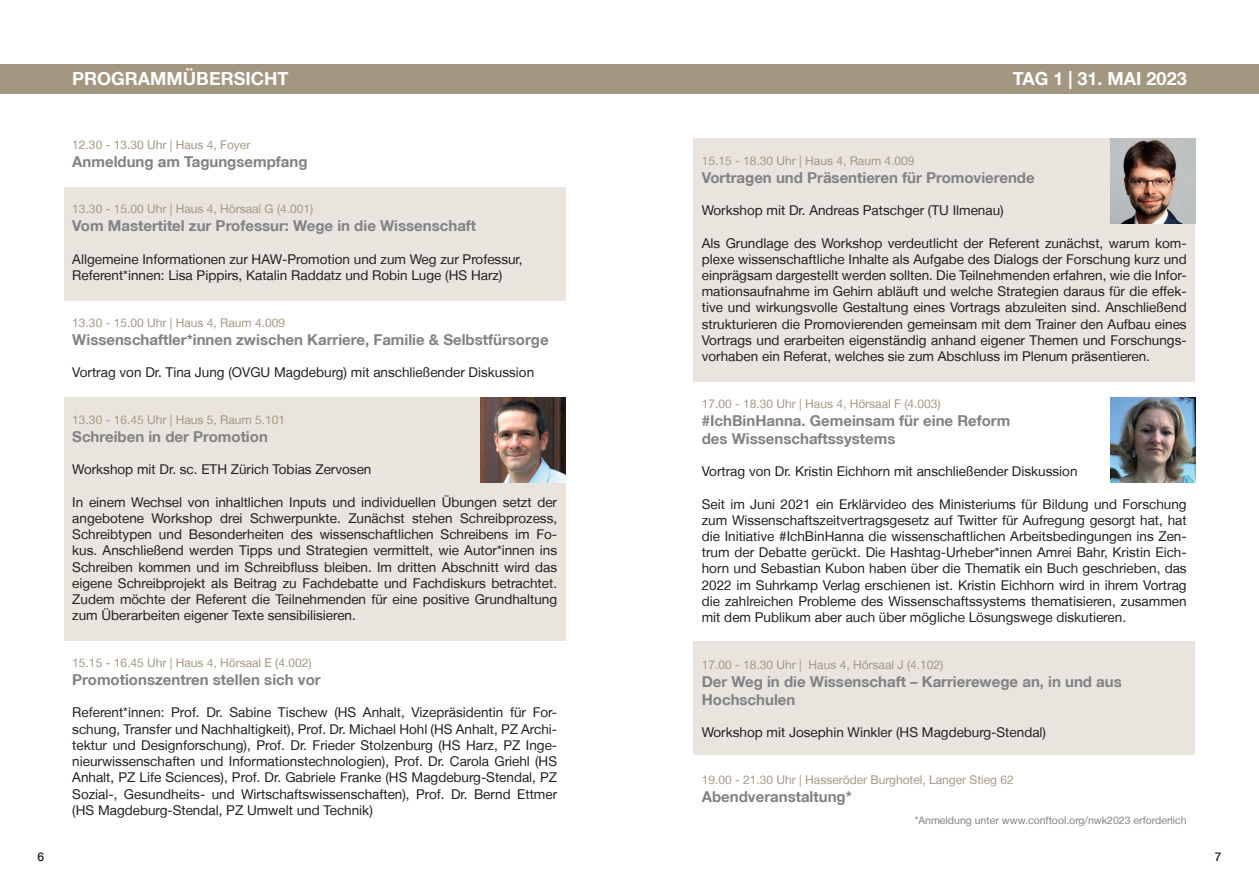
<style>
.page{position:relative;width:1259px;height:893px;background:#fff}
.page>*{position:absolute;margin:0;border:0;box-sizing:border-box;transform-origin:0 0}
.t1{font:700 18px "Helvetica Neue LT";color:#fff}
.t2{font:700 15px/18px "Helvetica Neue LT";color:#808285}
.t3{font:13.5px/16.2px "Helvetica Neue LT";color:#231f20;text-align:justify}
.t4{font:12px "Helvetica Neue LT";color:#a39781}
.t5{font:500 12px "Helvetica Neue LT";color:#231f20}
.t6{font:10.5px "Helvetica Neue LT";color:#808285}
</style>
<div class="page">
<div style="left:0;top:64px;width:1259px;height:30px;background:#a39781"></div>
<div style="left:64px;top:187px;width:502px;height:113px;background:#e9e4de"></div>
<div style="left:64px;top:397px;width:502px;height:243px;background:#e9e4de"></div>
<img style="left:480px;top:397px;width:86px;height:85px">
<div style="left:693px;top:138px;width:502px;height:243px;background:#e9e4de"></div>
<div style="left:693px;top:641px;width:502px;height:114px;background:#e9e4de"></div>
<img style="left:1110px;top:138px;width:85px;height:85px">
<img style="left:1110px;top:397px;width:85px;height:85px">
<h1 class="t1" style="left:72px;top:68px;width:217px">PROGRAMMÜBERSICHT</h1>
<h1 class="t1" style="left:1013px;top:68px;width:175px">TAG 1 | 31. MAI 2023</h1>
<p class="t4" style="left:72px;top:137px;width:180px">12.30 - 13.30 Uhr | Haus 4, Foyer</p>
<p class="t2" style="left:72px;top:152px;width:237px">Anmeldung am Tagungsempfang</p>
<p class="t4" style="left:72px;top:202px;width:242px">13.30 - 15.00 Uhr | Haus 4, Hörsaal G (4.001)</p>
<p class="t2" style="left:72px;top:217px;width:405px">Vom Mastertitel zur Professur: Wege in die Wissenschaft</p>
<p class="t3" style="left:72px;top:251px;width:452px">Allgemeine Informationen zur HAW-Promotion und zum Weg zur Professur,<br>Referent*innen: Lisa Pippirs, Katalin Raddatz und Robin Luge (HS Harz)</p>
<p class="t4" style="left:72px;top:315px;width:214px">13.30 - 15.00 Uhr | Haus 4, Raum 4.009</p>
<p class="t2" style="left:72px;top:330px;width:478px">Wissenschaftler*innen zwischen Karriere, Familie &amp; Selbstfürsorge</p>
<p class="t3" style="left:72px;top:364px;width:463px">Vortrag von Dr. Tina Jung (OVGU Magdeburg) mit anschließender Diskussion</p>
<p class="t4" style="left:72px;top:413px;width:214px">13.30 - 16.45 Uhr | Haus 5, Raum 5.101</p>
<p class="t2" style="left:72px;top:427px;width:197px">Schreiben in der Promotion</p>
<p class="t3" style="left:72px;top:461px;width:301px">Workshop mit Dr. sc. ETH Zürich Tobias Zervosen</p>
<p class="t3" style="left:72px;top:494px;width:486px">In einem Wechsel von inhaltlichen Inputs und individuellen Übungen setzt der angebotene Workshop drei Schwerpunkte. Zunächst stehen Schreibprozess, Schreibtypen und Besonderheiten des wissenschaftlichen Schreibens im Fo&shy;kus. Anschließend werden Tipps und Strategien vermittelt, wie Autor*innen ins Schreiben kommen und im Schreibfluss bleiben. Im dritten Abschnitt wird das eigene Schreibprojekt als Beitrag zu Fachdebatte und Fachdiskurs betrachtet.<br>Zudem möchte der Referent die Teilnehmenden für eine positive Grundhaltung zum Überarbeiten eigener Texte sensibilisieren.</p>
<p class="t4" style="left:72px;top:656px;width:241px">15.15 - 16.45 Uhr | Haus 4, Hörsaal E (4.002)</p>
<p class="t2" style="left:72px;top:670px;width:250px">Promotionszentren stellen sich vor</p>
<p class="t3" style="left:72px;top:704px;width:486px">Referent*innen: Prof. Dr. Sabine Tischew (HS Anhalt, Vizepräsidentin für For&shy;schung, Transfer und Nachhaltigkeit), Prof. Dr. Michael Hohl (HS Anhalt, PZ Archi&shy;tektur und Designforschung), Prof. Dr. Frieder Stolzenburg (HS Harz, PZ Inge&shy;nieurwissenschaften und Informationstechnologien), Prof. Dr. Carola Griehl (HS Anhalt, PZ Life Sciences), Prof. Dr. Gabriele Franke (HS Magdeburg-Stendal, PZ Sozial-, Gesundheits- und Wirtschaftswissenschaften), Prof. Dr. Bernd Ettmer (HS Magdeburg-Stendal, PZ Umwelt und Technik)</p>
<p class="t4" style="left:702px;top:153px;width:214px">15.15 - 18.30 Uhr | Haus 4, Raum 4.009</p>
<p class="t2" style="left:702px;top:168px;width:334px">Vortragen und Präsentieren für Promovierende</p>
<p class="t3" style="left:702px;top:202px;width:303px">Workshop mit Dr. Andreas Patschger (TU Ilmenau)</p>
<p class="t3" style="left:702px;top:235px;width:486px">Als Grundlage des Workshop verdeutlicht der Referent zunächst, warum kom&shy;plexe wissenschaftliche Inhalte als Aufgabe des Dialogs der Forschung kurz und einprägsam dargestellt werden sollten. Die Teilnehmenden erfahren, wie die Infor&shy;mationsaufnahme im Gehirn abläuft und welche Strategien daraus für die effek&shy;tive und wirkungsvolle Gestaltung eines Vortrags abzuleiten sind. Anschließend strukturieren die Promovierenden gemeinsam mit dem Trainer den Aufbau eines Vortrags und erarbeiten eigenständig anhand eigener Themen und Forschungs&shy;vorhaben ein Referat, welches sie zum Abschluss im Plenum präsentieren.</p>
<p class="t4" style="left:702px;top:396px;width:240px">17.00 - 18.30 Uhr | Haus 4, Hörsaal F (4.003)</p>
<p class="t2" style="left:702px;top:411px;width:310px">#IchBinHanna. Gemeinsam für eine Reform des Wissenschaftssystems</p>
<p class="t3" style="left:702px;top:463px;width:377px">Vortrag von Dr. Kristin Eichhorn mit anschließender Diskussion</p>
<p class="t3" style="left:702px;top:496px;width:486px">Seit im Juni 2021 ein Erklärvideo des Ministeriums für Bildung und Forschung zum Wissenschaftszeitvertragsgesetz auf Twitter für Aufregung gesorgt hat, hat die Initiative #IchBinHanna die wissenschaftlichen Arbeitsbedingungen ins Zen&shy;trum der Debatte gerückt. Die Hashtag-Urheber*innen Amrei Bahr, Kristin Eich&shy;horn und Sebastian Kubon haben über die Thematik ein Buch geschrieben, das 2022 im Suhrkamp Verlag erschienen ist. Kristin Eichhorn wird in ihrem Vortrag die zahlreichen Probleme des Wissenschaftssystems thematisieren, zusammen mit dem Publikum aber auch über mögliche Lösungswege diskutieren.</p>
<p class="t4" style="left:702px;top:657px;width:243px">17.00 - 18.30 Uhr | Haus 4, Hörsaal J (4.102)</p>
<p class="t2" style="left:702px;top:672px;width:421px">Der Weg in die Wissenschaft – Karrierewege an, in und aus<br>Hochschulen</p>
<p class="t3" style="left:702px;top:724px;width:346px">Workshop mit Josephin Winkler (HS Magdeburg-Stendal)</p>
<p class="t4" style="left:702px;top:773px;width:313px">19.00 - 21.30 Uhr | Hasseröder Burghotel, Langer Stieg 62</p>
<p class="t2" style="left:702px;top:787px;width:152px">Abendveranstaltung*</p>
<p class="t6" style="left:914px;top:814px;width:273px">*Anmeldung unter www.conftool.org/nwk2023 erforderlich</p>
<p class="t5" style="left:38px;top:849px;width:8px">6</p>
<p class="t5" style="left:1214px;top:849px;width:8px">7</p>
</div>
